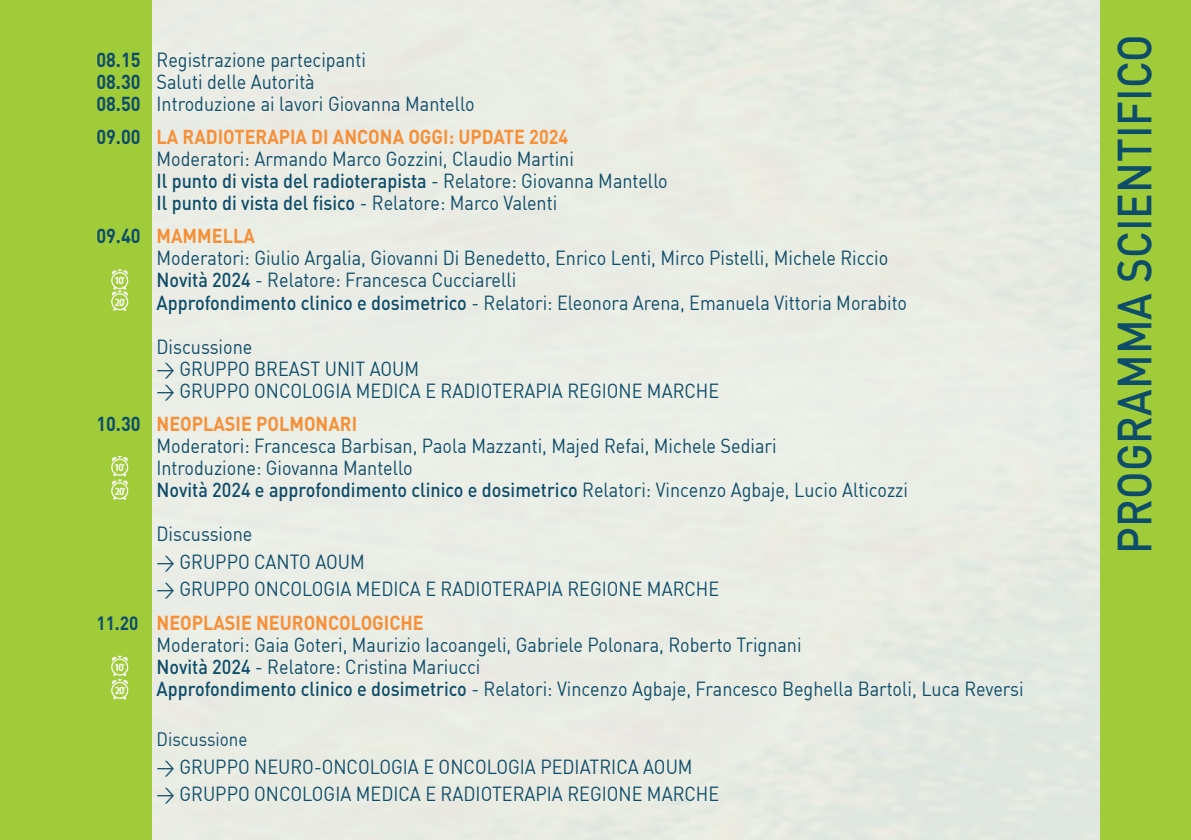
<style>
.page{position:relative;width:1191px;height:840px;background:#fff}
.page>*{position:absolute;margin:0;border:0;box-sizing:border-box;transform-origin:0 0}
.t1{font:500 47.2px "DIN";color:#0e4d69;scale:.9 1}
.t2{font:20px/22px "DIN";color:#0e4d69;scale:.9 1}
.t3{font:19px "DIN";color:#0e4d69;scale:.9 1}
.t4{font:700 11px/21.2px "Gesta Condensed";letter-spacing:-.07em;color:#fff}
.s1{font-weight:700}
.s2{font-weight:700;color:#f69038}
.s3{font-weight:500}
.s4{font-weight:700;font-size:19px}
</style>
<div class="page">
<div style="left:0;top:0;width:1191px;height:839px;background:#eaece4"></div>
<div style="left:0;top:0;width:151px;height:839px;background:#a1cc3a"></div>
<div style="left:1100px;top:0;width:91px;height:839px;background:#a1cc3a"></div>
<svg style="left:111px;top:269px;width:17px;height:42px"></svg>
<svg style="left:111px;top:456px;width:17px;height:44px"></svg>
<svg style="left:111px;top:655px;width:17px;height:44px"></svg>
<p class="t2" style="left:96px;top:48px;width:422px"><span class="s1">08.15</span> Registrazione partecipanti<br><span class="s1">08.30</span> Saluti delle Autorità<br><span class="s1">08.50</span> Introduzione ai lavori Giovanna Mantello</p>
<p class="t2" style="left:156px;top:125px;width:569px;text-indent:-60px"><span class="s1">09.00</span> <span class="s2">LA RADIOTERAPIA DI ANCONA OGGI: UPDATE 2024<br></span>Moderatori: Armando Marco Gozzini, Claudio Martini<br><span class="s3">Il punto di vista del radioterapista</span> - Relatore: Giovanna Mantello <span class="s3">Il punto di vista del fisico</span> - Relatore: Marco Valenti</p>
<p class="t2" style="left:156px;top:225px;width:835px;text-indent:-60px"><span class="s1">09.40</span> <span class="s2">MAMMELLA<br></span>Moderatori: Giulio Argalia, Giovanni Di Benedetto, Enrico Lenti, Mirco Pistelli, Michele Riccio <span class="s3">Novità 2024</span> - Relatore: Francesca Cucciarelli<br><span class="s3">Approfondimento clinico e dosimetrico</span> - Relatori: Eleonora Arena, Emanuela Vittoria Morabito</p>
<p class="t2" style="left:156px;top:335px;width:627px">Discussione<br>&gt; GRUPPO BREAST UNIT AOUM<br>&gt; GRUPPO ONCOLOGIA MEDICA E RADIOTERAPIA REGIONE MARCHE</p>
<p class="t2" style="left:156px;top:412px;width:836px;text-indent:-60px"><span class="s1">10.30</span> <span class="s2">NEOPLASIE POLMONARI<br></span>Moderatori: Francesca Barbisan, Paola Mazzanti, Majed Refai, Michele Sediari<br>Introduzione: Giovanna Mantello<br><span class="s3">Novità 2024 e approfondimento clinico e dosimetrico</span> Relatori: Vincenzo Agbaje, Lucio Alticozzi</p>
<p class="t2" style="left:156px;top:519px;width:627px;line-height:27.6px">Discussione<br>&gt; GRUPPO CANTO AOUM<br>&gt; GRUPPO ONCOLOGIA MEDICA E RADIOTERAPIA REGIONE MARCHE</p>
<p class="t2" style="left:156px;top:611px;width:965px;text-indent:-60px"><span class="s4">11.20</span> <span class="s2">NEOPLASIE NEURONCOLOGICHE<br></span>Moderatori: Gaia Goteri, Maurizio Iacoangeli, Gabriele Polonara, Roberto Trignani<br><span class="s3">Novità 2024</span> - Relatore: Cristina Mariucci<br><span class="s3">Approfondimento clinico e dosimetrico</span> - Relatori: Vincenzo Agbaje, Francesco Beghella Bartoli, Luca Reversi</p>
<p class="t3" style="left:156px;top:726px;width:103px">Discussione</p>
<p class="t2" style="left:156px;top:751px;width:627px;line-height:27.6px">&gt; GRUPPO NEURO-ONCOLOGIA E ONCOLOGIA PEDIATRICA AOUM<br>&gt; GRUPPO ONCOLOGIA MEDICA E RADIOTERAPIA REGIONE MARCHE</p>
<p class="t4" style="left:115px;top:270px;width:12px">10’<br>20’</p>
<p class="t4" style="left:115px;top:457px;width:12px">10’</p>
<p class="t4" style="left:115px;top:480px;width:12px">20’</p>
<p class="t4" style="left:115px;top:656px;width:12px">10’</p>
<p class="t4" style="left:115px;top:679px;width:12px">20’</p>
<h1 class="t1" style="left:1104px;top:553px;width:578px;rotate:-90deg">PROGRAMMA SCIENTIFICO</h1>
</div>
